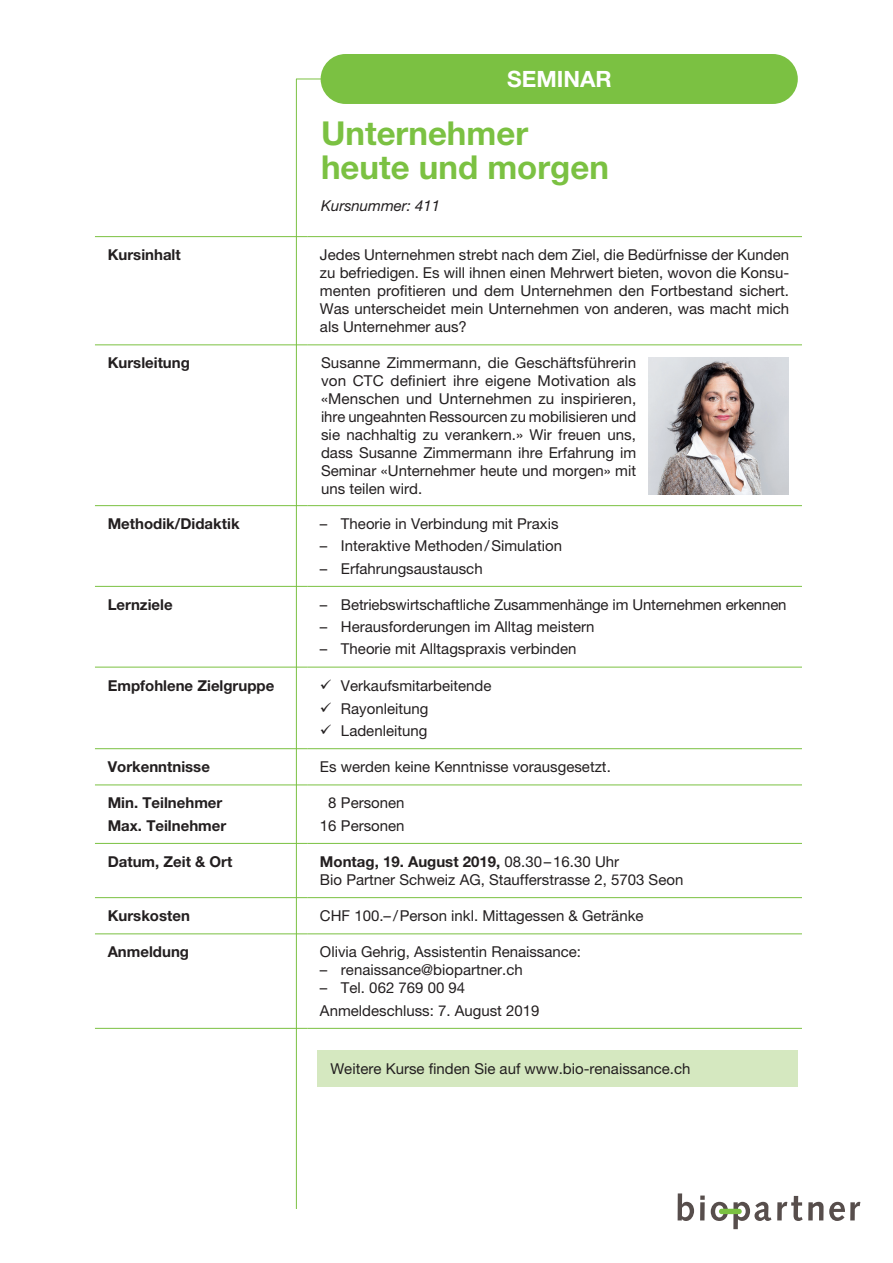
<style>
.page{position:relative;width:893px;height:1263px;background:#fff}
.page>*{position:absolute;margin:0;border:0;box-sizing:border-box;transform-origin:0 0}
.t1{font:700 33px/34.5px "Helvetica Neue LT Pro";color:#7bc142}
.t2{font:700 22.5px "Helvetica Neue LT Pro";color:#fff}
.t3{font:15px/18px "Helvetica Neue LT Pro";color:#231f20;text-align:justify}
.t4{font:700 15px/22.2px "Helvetica Neue LT Pro";color:#231f20}
.t5{font:italic 15px "Helvetica Neue LT Pro";color:#231f20}
.s1{font-weight:700}
</style>
<div class="page">
<hr style="left:95px;top:344px;width:212px;height:1px;background:#7bc142">
<hr style="left:307px;top:344px;width:495px;height:1px;background:#7bc142">
<hr style="left:95px;top:505px;width:212px;height:1px;background:#7bc142">
<hr style="left:307px;top:505px;width:495px;height:1px;background:#7bc142">
<hr style="left:95px;top:586px;width:212px;height:1px;background:#7bc142">
<hr style="left:307px;top:586px;width:495px;height:1px;background:#7bc142">
<hr style="left:95px;top:667px;width:212px;height:1px;background:#7bc142">
<hr style="left:307px;top:667px;width:495px;height:1px;background:#7bc142">
<hr style="left:95px;top:748px;width:212px;height:1px;background:#7bc142">
<hr style="left:307px;top:748px;width:495px;height:1px;background:#7bc142">
<hr style="left:95px;top:784px;width:212px;height:1px;background:#7bc142">
<hr style="left:307px;top:784px;width:495px;height:1px;background:#7bc142">
<hr style="left:95px;top:843px;width:212px;height:1px;background:#7bc142">
<hr style="left:307px;top:843px;width:495px;height:1px;background:#7bc142">
<hr style="left:95px;top:897px;width:212px;height:1px;background:#7bc142">
<hr style="left:307px;top:897px;width:495px;height:1px;background:#7bc142">
<hr style="left:95px;top:933px;width:212px;height:1px;background:#7bc142">
<hr style="left:307px;top:933px;width:495px;height:1px;background:#7bc142">
<hr style="left:95px;top:236px;width:212px;height:1px;background:#7bc142">
<hr style="left:307px;top:236px;width:495px;height:1px;background:#7bc142">
<hr style="left:95px;top:1028px;width:212px;height:1px;background:#7bc142">
<hr style="left:307px;top:1028px;width:495px;height:1px;background:#7bc142">
<hr style="left:296px;top:79px;width:1px;height:1130px;background:#7bc142">
<svg style="left:296px;top:54px;width:502px;height:50px;background:#84c54e"></svg>
<svg style="left:678px;top:1193px;width:16px;height:28px"></svg>
<svg style="left:700px;top:1195px;width:5px;height:25px"></svg>
<svg style="left:711px;top:1202px;width:60px;height:27px"></svg>
<svg style="left:777px;top:1196px;width:46px;height:25px"></svg>
<svg style="left:829px;top:1202px;width:31px;height:19px"></svg>
<div style="left:719px;top:1209px;width:23px;height:5px;background:#7bc142;border-radius:3px"></div>
<div style="left:318px;top:1050px;width:480px;height:36px;background:#d5e8c0"></div>
<img style="left:649px;top:358px;width:139px;height:136px">
<h2 class="t2" style="left:507px;top:65px;width:106px">SEMINAR</h2>
<h1 class="t1" style="left:321px;top:115px;width:289px">Unternehmer heute und morgen</h1>
<p class="t5" style="left:321px;top:197px;width:121px">Kursnummer: 411</p>
<p class="t4" style="left:108px;top:243px;width:75px">Kursinhalt</p>
<p class="t3" style="left:320px;top:246px;width:471px">Jedes Unternehmen strebt nach dem Ziel, die Bedürfnisse der Kunden zu befriedigen. Es will ihnen einen Mehrwert bieten, wovon die Konsu&shy;menten profitieren und dem Unternehmen den Fortbestand sichert.<br>Was unterscheidet mein Unternehmen von anderen, was macht mich als Unternehmer aus?</p>
<p class="t4" style="left:108px;top:352px;width:84px">Kursleitung</p>
<p class="t3" style="left:321px;top:354px;width:317px">Susanne Zimmermann, die Geschäftsführerin von CTC definiert ihre eigene Motivation als «Menschen und Unternehmen zu inspirieren, ihre ungeahnten Ressourcen zu mobilisieren und sie nachhaltig zu verankern.» Wir freuen uns, dass Susanne Zimmermann ihre Erfahrung im Seminar «Unternehmer heute und morgen» mit uns teilen wird.</p>
<p class="t4" style="left:108px;top:512px;width:133px">Methodik/Didaktik</p>
<p class="t3" style="left:320px;top:515px;width:240px">– Theorie in Verbindung mit Praxis</p>
<p class="t3" style="left:320px;top:537px;width:244px">– Interaktive Methoden/Simulation</p>
<p class="t3" style="left:320px;top:559px;width:164px">– Erfahrungsaustausch</p>
<p class="t4" style="left:108px;top:593px;width:66px">Lernziele</p>
<p class="t3" style="left:320px;top:595px;width:468px">– Betriebswirtschaftliche Zusammenhänge im Unternehmen erkennen</p>
<p class="t3" style="left:320px;top:617px;width:276px">– Herausforderungen im Alltag meistern</p>
<p class="t3" style="left:320px;top:640px;width:258px">– Theorie mit Alltagspraxis verbinden</p>
<p class="t4" style="left:108px;top:674px;width:168px">Empfohlene Zielgruppe</p>
<p class="t3" style="left:320px;top:677px;width:173px">✓ Verkaufsmitarbeitende</p>
<p class="t3" style="left:320px;top:699px;width:110px">✓ Rayonleitung</p>
<p class="t3" style="left:320px;top:721px;width:109px">✓ Ladenleitung</p>
<p class="t4" style="left:108px;top:755px;width:104px">Vorkenntnisse</p>
<p class="t3" style="left:320px;top:758px;width:292px">Es werden keine Kenntnisse vorausgesetzt.</p>
<p class="t4" style="left:108px;top:792px;width:120px">Min. Teilnehmer<br>Max. Teilnehmer</p>
<p class="t3" style="left:320px;top:792px;width:86px;line-height:22.2px;text-align:center">8 Personen<br>16 Personen</p>
<p class="t4" style="left:108px;top:850px;width:126px">Datum, Zeit &amp; Ort</p>
<p class="t3" style="left:320px;top:852px;width:365px"><span class="s1">Montag, 19. August 2019,</span> 08.30–16.30 Uhr<br>Bio Partner Schweiz AG, Staufferstrasse 2, 5703 Seon</p>
<p class="t4" style="left:108px;top:904px;width:84px">Kurskosten</p>
<p class="t3" style="left:320px;top:906px;width:325px">CHF 100.– /Person inkl. Mittagessen &amp; Getränke</p>
<p class="t4" style="left:108px;top:940px;width:83px">Anmeldung</p>
<p class="t3" style="left:320px;top:943px;width:263px">Olivia Gehrig, Assistentin Renaissance:</p>
<p class="t3" style="left:320px;top:961px;width:204px">– renaissance@biopartner.ch</p>
<p class="t3" style="left:320px;top:977px;width:221px;line-height:22.2px">– Tel. 062 769 00 94<br>Anmeldeschluss: 7. August 2019</p>
<p class="t3" style="left:330px;top:1059px;width:361px">Weitere Kurse finden Sie auf www.bio-renaissance.ch</p>
</div>
